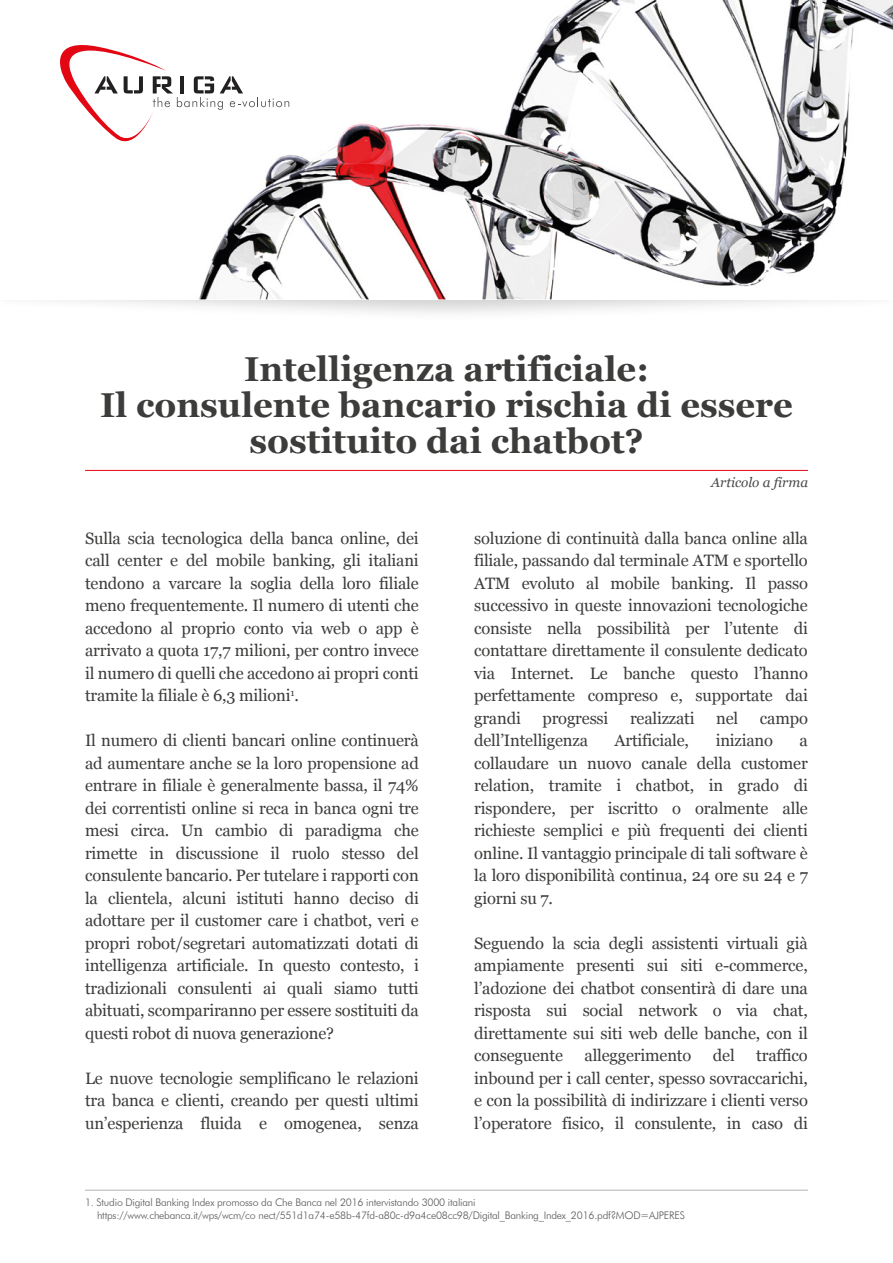
<style>
.page{position:relative;width:893px;height:1263px;background:#fff}
.page>*{position:absolute;margin:0;border:0;box-sizing:border-box;transform-origin:0 0}
.t1{font:700 34.5px/36px "Georgia";color:#3c3c3b;text-align:center}
.t2{font:16.5px/22.5px "Georgia";letter-spacing:-.01em;color:#3c3c3b;text-align:justify}
.t3{font:italic 13.5px "Georgia";color:#4a4a49}
.t4{font:300 10.5px/13.6px "Futura BT";letter-spacing:-.02em;color:#575756}
</style>
<div class="page">
<img style="left:196px;top:0;width:697px;height:299px">
<svg style="left:60px;top:37px;width:229px;height:116px"></svg>
<hr style="left:85px;top:470px;width:723px;height:1px;background:#e30613">
<hr style="left:85px;top:1190px;width:723px;height:1px;background:#b3b2b2">
<h1 class="t1" style="left:100px;top:349px;width:694px">Intelligenza artificiale:<br>Il consulente bancario rischia di essere sostituito dai chatbot?</h1>
<p class="t3" style="left:711px;top:472px;width:98px">Articolo a firma</p>
<p class="t2" style="left:85px;top:526px;width:335px">Sulla scia tecnologica della banca online, dei call center e del mobile banking, gli italiani tendono a varcare la soglia della loro filiale meno frequentemente. Il numero di utenti che accedono al proprio conto via web o app è arrivato a quota 17,7 milioni, per contro invece il numero di quelli che accedono ai propri conti tramite la filiale è 6,3 milioni<sup>1</sup>.</p>
<p class="t2" style="left:85px;top:728px;width:335px">Il numero di clienti bancari online continuerà ad aumentare anche se la loro propensione ad entrare in filiale è generalmente bassa, il 74% dei correntisti online si reca in banca ogni tre mesi circa. Un cambio di paradigma che rimette in discussione il ruolo stesso del consulente bancario. Per tutelare i rapporti con la clientela, alcuni istituti hanno deciso di adottare per il customer care i chatbot, veri e propri robot/segretari automatizzati dotati di intelligenza artificiale. In questo contesto, i tradizionali consulenti ai quali siamo tutti abituati, scompariranno per essere sostituiti da questi robot di nuova generazione?</p>
<p class="t2" style="left:85px;top:1066px;width:335px">Le nuove tecnologie semplificano le relazioni tra banca e clienti, creando per questi ultimi un’esperienza fluida e omogenea, senza</p>
<p class="t2" style="left:474px;top:526px;width:335px">soluzione di continuità dalla banca online alla filiale, passando dal terminale ATM e sportello ATM evoluto al mobile banking. Il passo successivo in queste innovazioni tecnologiche consiste nella possibilità per l’utente di contattare direttamente il consulente dedicato via Internet. Le banche questo l’hanno perfettamente compreso e, supportate dai grandi</p>
<p class="t2" style="left:542px;top:706px;width:67px">progressi</p>
<p class="t2" style="left:630px;top:706px;width:66px">realizzati</p>
<p class="t2" style="left:716px;top:706px;width:24px">nel</p>
<p class="t2" style="left:760px;top:706px;width:49px">campo</p>
<p class="t2" style="left:474px;top:728px;width:115px">dell’Intelligenza</p>
<p class="t2" style="left:615px;top:728px;width:76px">Artificiale,</p>
<p class="t2" style="left:716px;top:728px;width:59px">iniziano</p>
<p class="t2" style="left:474px;top:728px;width:335px;text-indent:325px">a collaudare un nuovo canale della customer relation, tramite i chatbot, in grado di rispondere, per iscritto o oralmente alle richieste semplici e più frequenti dei clienti online. Il vantaggio principale di tali software è la loro disponibilità continua, 24 ore su 24 e 7 giorni su 7.</p>
<p class="t2" style="left:474px;top:931px;width:335px">Seguendo la scia degli assistenti virtuali già ampiamente presenti sui siti e-commerce, l’adozione dei chatbot consentirà di dare una risposta sui social network o via chat, direttamente sui siti web delle banche, con il conseguente</p>
<p class="t2" style="left:474px;top:1044px;width:335px;text-indent:282px">traffico inbound per i call center, spesso sovraccarichi, e con la possibilità di indirizzare i clienti verso l’operatore fisico, il consulente, in caso di</p>
<p class="t2" style="left:584px;top:1044px;width:108px">alleggerimento</p>
<p class="t2" style="left:713px;top:1044px;width:23px">del</p>
<p class="t4" style="left:97px;top:1195px;width:589px;text-indent:-12px">1. Studio Digital Banking Index promosso da Che Banca nel 2016 intervistando 3000 italiani<br>https://www.chebanca.it/wps/wcm/co nect/551d1a74-e58b-47fd-a80c-d9a4ce08cc98/Digital_Banking_Index_2016.pdf?MOD=AJPERES</p>
</div>
